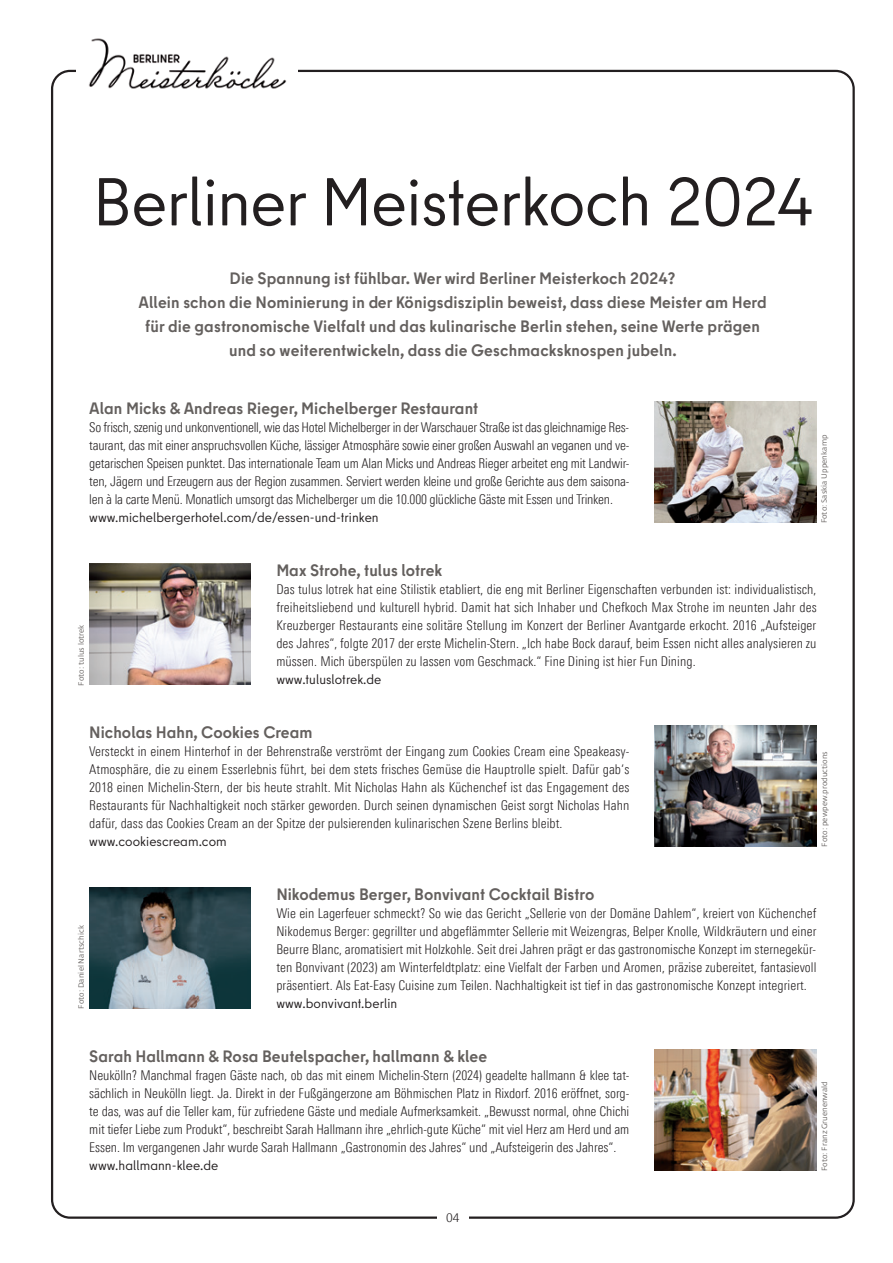
<style>
.page{position:relative;width:893px;height:1263px;background:#fff}
.page>*{position:absolute;margin:0;border:0;box-sizing:border-box;transform-origin:0 0}
.t1{font:67.5px "Berlin Type";letter-spacing:-.01em;color:#231f20}
.t2{font:700 16.5px/24px "Berlin Type";letter-spacing:.005em;color:#64605e;text-align:center}
.t3{font:300 13.5px/18px "Linotype Univers 320 Cn";letter-spacing:.005em;color:#231f20;text-align:justify}
.t4{font:13.5px "Berlin Type";letter-spacing:.005em;color:#231f20}
.t5{font:300 12px "Linotype Univers 330";color:#231f20}
.t6{font:7.5px "Fedra Sans Alt Std";letter-spacing:.005em;color:#64605e}
</style>
<div class="page">
<img style="left:89px;top:563px;width:162px;height:121px">
<img style="left:655px;top:725px;width:161px;height:121px">
<img style="left:89px;top:887px;width:162px;height:121px">
<img style="left:655px;top:1049px;width:161px;height:121px">
<img style="left:655px;top:401px;width:161px;height:121px">
<img style="left:89px;top:38px;width:198px;height:51px">
<h1 class="t1" style="left:92px;top:160px;width:722px">Berliner Meisterkoch 2024</h1>
<p class="t2" style="left:138px;top:267px;width:630px">Die Spannung ist fühlbar. Wer wird Berliner Meisterkoch 2024?<br>Allein schon die Nominierung in der Königsdisziplin beweist, dass diese Meister am Herd für die gastronomische Vielfalt und das kulinarische Berlin stehen, seine Werte prägen und so weiterentwickeln, dass die Geschmacksknospen jubeln.</p>
<p class="t2" style="left:89px;top:396px;width:390px">Alan Micks &amp; Andreas Rieger, Michelberger Restaurant</p>
<p class="t3" style="left:89px;top:418px;width:542px">So frisch, szenig und unkonventionell, wie das Hotel Michelberger in der Warschauer Straße ist das gleichnamige Res&shy;taurant, das mit einer anspruchsvollen Küche, lässiger Atmosphäre sowie einer großen Auswahl an veganen und ve&shy;getarischen Speisen punktet. Das internationale Team um Alan Micks und Andreas Rieger arbeitet eng mit Landwir&shy;ten, Jägern und Erzeugern aus der Region zusammen. Serviert werden kleine und große Gerichte aus dem saisona&shy;len à la carte Menü. Monatlich umsorgt das Michelberger um die 10.000 glückliche Gäste mit Essen und Trinken.</p>
<p class="t4" style="left:89px;top:509px;width:291px">www.michelbergerhotel.com/de/essen-und-trinken</p>
<p class="t2" style="left:276px;top:558px;width:167px">Max Strohe, tulus lotrek</p>
<p class="t3" style="left:276px;top:580px;width:542px">Das tulus lotrek hat eine Stilistik etabliert, die eng mit Berliner Eigenschaften verbunden ist: individualistisch, freiheitsliebend und kulturell hybrid. Damit hat sich Inhaber und Chefkoch Max Strohe im neunten Jahr des Kreuzberger Restaurants eine solitäre Stellung im Konzert der Berliner Avantgarde erkocht. 2016 „Aufsteiger des Jahres“, folgte 2017 der erste Michelin-Stern. „Ich habe Bock darauf, beim Essen nicht alles analysieren zu müssen. Mich überspülen zu lassen vom Geschmack.“ Fine Dining ist hier Fun Dining.</p>
<p class="t4" style="left:276px;top:671px;width:106px">www.tuluslotrek.de</p>
<p class="t6" style="left:820px;top:523px;width:90px;rotate:-90deg">Foto: Saskia Uppenkamp</p>
<p class="t6" style="left:76px;top:686px;width:63px;rotate:-90deg">Foto: tulus lotrek</p>
<p class="t2" style="left:89px;top:720px;width:225px">Nicholas Hahn, Cookies Cream</p>
<p class="t3" style="left:89px;top:742px;width:542px">Versteckt in einem Hinterhof in der Behrenstraße verströmt der Eingang zum Cookies Cream eine Speakeasy-Atmosphäre, die zu einem Esserlebnis führt, bei dem stets frisches Gemüse die Hauptrolle spielt. Dafür gab‘s 2018 einen Michelin-Stern, der bis heute strahlt. Mit Nicholas Hahn als Küchenchef ist das Engagement des Restaurants für Nachhaltigkeit noch stärker geworden. Durch seinen dynamischen Geist sorgt Nicholas Hahn dafür, dass das Cookies Cream an der Spitze der pulsierenden kulinarischen Szene Berlins bleibt.</p>
<p class="t4" style="left:89px;top:833px;width:139px">www.cookiescream.com</p>
<p class="t6" style="left:820px;top:847px;width:97px;rotate:-90deg">Foto: pewpew.productions</p>
<p class="t6" style="left:76px;top:1009px;width:85px;rotate:-90deg">Foto: Daniel Nartschick</p>
<p class="t2" style="left:276px;top:882px;width:319px">Nikodemus Berger, Bonvivant Cocktail Bistro</p>
<p class="t3" style="left:276px;top:904px;width:542px">Wie ein Lagerfeuer schmeckt? So wie das Gericht „Sellerie von der Domäne Dahlem“, kreiert von Küchenchef Nikodemus Berger: gegrillter und abgeflämmter Sellerie mit Weizengras, Belper Knolle, Wildkräutern und einer Beurre Blanc, aromatisiert mit Holzkohle. Seit drei Jahren prägt er das gastronomische Konzept im sternegekür&shy;ten Bonvivant (2023) am Winterfeldtplatz: eine Vielfalt der Farben und Aromen, präzise zubereitet, fantasievoll präsentiert. Als Eat-Easy Cuisine zum Teilen. Nachhaltigkeit ist tief in das gastronomische Konzept integriert.</p>
<p class="t4" style="left:276px;top:995px;width:122px">www.bonvivant.berlin</p>
<p class="t2" style="left:89px;top:1044px;width:399px">Sarah Hallmann &amp; Rosa Beutelspacher, hallmann &amp; klee</p>
<p class="t3" style="left:89px;top:1066px;width:542px">Neukölln? Manchmal fragen Gäste nach, ob das mit einem Michelin-Stern (2024) geadelte hallmann &amp; klee tat&shy;sächlich in Neukölln liegt. Ja. Direkt in der Fußgängerzone am Böhmischen Platz in Rixdorf. 2016 eröffnet, sorg&shy;te das, was auf die Teller kam, für zufriedene Gäste und mediale Aufmerksamkeit. „Bewusst normal, ohne Chichi mit tiefer Liebe zum Produkt“, beschreibt Sarah Hallmann ihre „ehrlich-gute Küche“ mit viel Herz am Herd und am Essen. Im vergangenen Jahr wurde Sarah Hallmann „Gastronomin des Jahres“ und „Aufsteigerin des Jahres“.</p>
<p class="t4" style="left:89px;top:1157px;width:131px">www.hallmann-klee.de</p>
<p class="t5" style="left:446px;top:1210px;width:15px">04</p>
<p class="t6" style="left:820px;top:1171px;width:92px;rotate:-90deg">Foto: Franz Gruenenwald</p>
</div>
